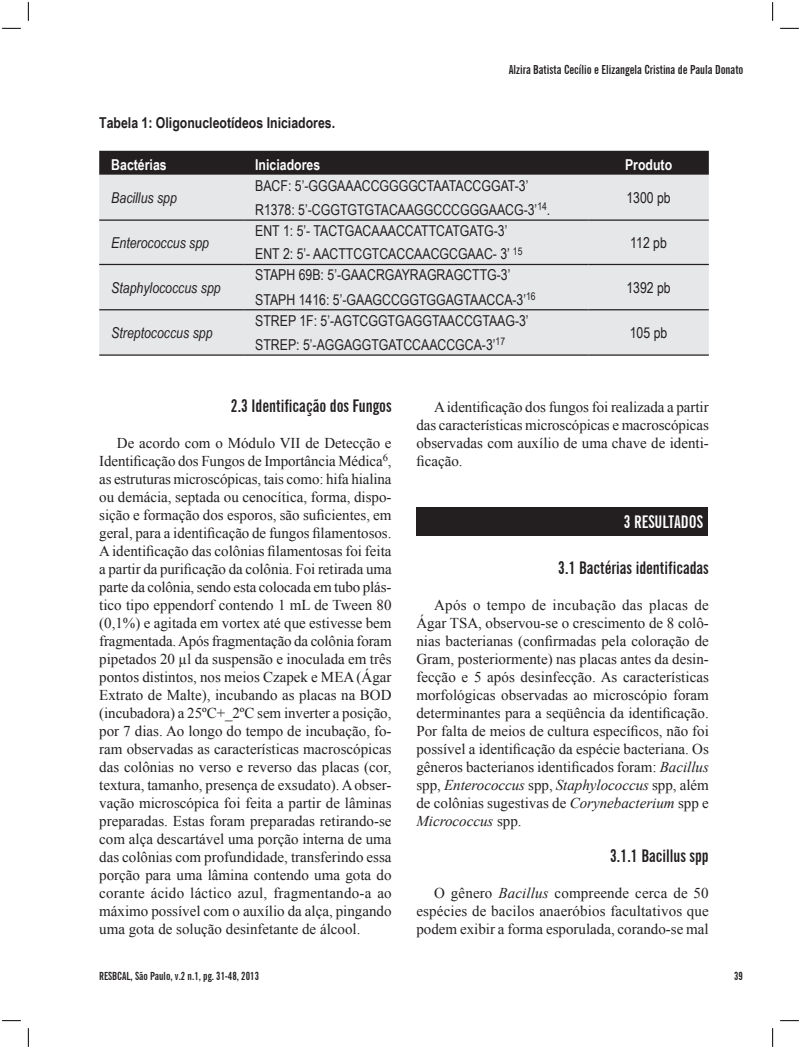
<style>
.page{position:relative;width:801px;height:1049px;background:#fff}
.page>*{position:absolute;margin:0;border:0;box-sizing:border-box;transform-origin:0 0}
.t1{font:700 extra-condensed 17.5px "News Gothic BT";color:#231f20}
.t2{font:700 extra-condensed 17.5px "News Gothic BT";color:#fff}
.t3{font:15px/18px "Times New Roman";color:#231f20;text-align:justify}
.t4{font:15px "Arial Narrow";color:#231f20}
.t5{font:italic 15px "Arial Narrow";color:#231f20}
.t6{font:700 15px "Arial Narrow";color:#231f20}
.t7{font:700 15px "Arial Narrow";color:#fff}
.t8{font:700 extra-condensed 12.5px "News Gothic BT";color:#231f20}
.t9{font:700 extra-condensed 11.25px "News Gothic BT";color:#231f20}
.s1{font-style:italic}
</style>
<div class="page">
<div style="left:416px;top:507px;width:292px;height:29px;background:#231f20"></div>
<div style="left:99px;top:151px;width:610px;height:24px;background:#231f20"></div>
<div style="left:99px;top:175px;width:610px;height:179px;background:#e6e7e9"></div>
<hr style="left:99px;top:219px;width:144px;height:2px;background:#231f20">
<hr style="left:99px;top:264px;width:144px;height:1px;background:#231f20">
<hr style="left:243px;top:219px;width:345px;height:2px;background:#231f20">
<hr style="left:588px;top:219px;width:121px;height:2px;background:#231f20">
<hr style="left:588px;top:264px;width:121px;height:1px;background:#231f20">
<hr style="left:243px;top:264px;width:345px;height:1px;background:#231f20">
<hr style="left:99px;top:309px;width:144px;height:1px;background:#231f20">
<hr style="left:99px;top:354px;width:144px;height:2px;background:#231f20">
<hr style="left:243px;top:309px;width:345px;height:1px;background:#231f20">
<hr style="left:588px;top:309px;width:121px;height:1px;background:#231f20">
<hr style="left:588px;top:354px;width:121px;height:2px;background:#231f20">
<hr style="left:243px;top:354px;width:345px;height:2px;background:#231f20">
<svg style="left:2px;top:28px;width:19px;height:1px"></svg>
<svg style="left:780px;top:28px;width:19px;height:1px"></svg>
<svg style="left:2px;top:1020px;width:19px;height:1px"></svg>
<svg style="left:780px;top:1020px;width:19px;height:1px"></svg>
<svg style="left:28px;top:2px;width:1px;height:19px"></svg>
<svg style="left:28px;top:1028px;width:1px;height:19px"></svg>
<svg style="left:772px;top:2px;width:1px;height:19px"></svg>
<svg style="left:772px;top:1028px;width:1px;height:19px"></svg>
<p class="t8" style="left:509px;top:62px;width:236px">Alzira Batista Cecílio e Elizangela Cristina de Paula Donato</p>
<p class="t6" style="left:99px;top:111px;width:237px">Tabela 1: Oligonucleotídeos Iniciadores.</p>
<p class="t7" style="left:111px;top:153px;width:57px">Bactérias</p>
<p class="t7" style="left:255px;top:153px;width:66px">Iniciadores</p>
<p class="t7" style="left:625px;top:153px;width:49px">Produto</p>
<p class="t5" style="left:111px;top:187px;width:67px">Bacillus spp</p>
<p class="t4" style="left:255px;top:174px;width:275px">BACF: 5’-GGGAAACCGGGGCTAATACCGGAT-3’</p>
<p class="t4" style="left:626px;top:187px;width:46px">1300 pb</p>
<p class="t4" style="left:255px;top:199px;width:297px">R1378: 5’-CGGTGTGTACAAGGCCCGGGAACG-3’<sup>14</sup>.</p>
<p class="t5" style="left:111px;top:232px;width:99px">Enterococcus spp</p>
<p class="t4" style="left:255px;top:220px;width:254px">ENT 1: 5’- TACTGACAAACCATTCATGATG-3’</p>
<p class="t4" style="left:255px;top:243px;width:269px">ENT 2: 5’- AACTTCGTCACCAACGCGAAC- 3’ <sup>15</sup></p>
<p class="t4" style="left:630px;top:231px;width:38px">112 pb</p>
<p class="t5" style="left:111px;top:277px;width:111px">Staphylococcus spp</p>
<p class="t4" style="left:255px;top:264px;width:257px">STAPH 69B: 5’-GAACRGAYRAGRAGCTTG-3’</p>
<p class="t4" style="left:255px;top:288px;width:282px">STAPH 1416: 5’-GAAGCCGGTGGAGTAACCA-3’<sup>16</sup></p>
<p class="t4" style="left:626px;top:276px;width:46px">1392 pb</p>
<p class="t5" style="left:111px;top:322px;width:103px">Streptococcus spp</p>
<p class="t4" style="left:255px;top:309px;width:275px">STREP 1F: 5’-AGTCGGTGAGGTAACCGTAAG-3’</p>
<p class="t4" style="left:255px;top:334px;width:251px">STREP: 5’-AGGAGGTGATCCAACCGCA-3’<sup>17</sup></p>
<p class="t4" style="left:630px;top:322px;width:39px">105 pb</p>
<p class="t1" style="left:231px;top:395px;width:162px">2.3 Identificação dos Fungos</p>
<p class="t3" style="left:99px;top:434px;width:294px;text-indent:18px">De acordo com o Módulo VII de Detecção e Identificação dos Fungos de Importância Médica<sup>6</sup>, as estruturas microscópicas, tais como: hifa hialina ou demácia, septada ou cenocítica, forma, dispo&shy;sição e formação dos esporos, são suficientes, em geral, para a identificação de fungos filamentosos.<br>A identificação das colônias filamentosas foi feita a partir da purificação da colônia. Foi retirada uma parte da colônia, sendo esta colocada em tubo plás&shy;tico tipo eppendorf contendo 1 mL de Tween 80 (0,1%) e agitada em vortex até que estivesse bem fragmentada. Após fragmentação da colônia foram pipetados 20 µl da suspensão e inoculada em três pontos distintos, nos meios Czapek e MEA (Ágar Extrato de Malte), incubando as placas na BOD (incubadora) a 25ºC+_2ºC sem inverter a posição, por 7 dias. Ao longo do tempo de incubação, fo&shy;ram observadas as características macroscópicas das colônias no verso e reverso das placas (cor, textura, tamanho, presença de exsudato). A obser&shy;vação microscópica foi feita a partir de lâminas preparadas. Estas foram preparadas retirando-se com alça descartável uma porção interna de uma das colônias com profundidade, transferindo essa porção para uma lâmina contendo uma gota do corante ácido láctico azul, fragmentando-a ao máximo possível com o auxílio da alça, pingando uma gota de solução desinfetante de álcool.</p>
<p class="t3" style="left:416px;top:398px;width:294px;text-indent:18px">A identificação dos fungos foi realizada a partir das características microscópicas e macroscópicas observadas com auxílio de uma chave de identi&shy;ficação.</p>
<p class="t2" style="left:624px;top:511px;width:73px">3 resultados</p>
<p class="t1" style="left:558px;top:557px;width:152px">3.1 Bactérias identificadas</p>
<p class="t3" style="left:416px;top:596px;width:294px;text-indent:18px">Após o tempo de incubação das placas de Ágar TSA, observou-se o crescimento de 8 colô&shy;nias bacterianas (confirmadas pela coloração de Gram, posteriormente) nas placas antes da desin&shy;fecção e 5 após desinfecção. As características morfológicas observadas ao microscópio foram determinantes para a seqüência da identificação.<br>Por falta de meios de cultura específicos, não foi possível a identificação da espécie bacteriana. Os gêneros bacterianos identificados foram: <span class="s1">Bacillus </span>spp, <span class="s1">Enterococcus</span> spp, <span class="s1">Staphylococcus</span> spp, além de colônias sugestivas de <span class="s1">Corynebacterium</span> spp e <span class="s1">Micrococcus</span> spp.</p>
<p class="t1" style="left:610px;top:845px;width:100px">3.1.1 Bacillus spp</p>
<p class="t3" style="left:416px;top:884px;width:294px;text-indent:18px">O gênero <span class="s1">Bacillus</span> compreende cerca de 50 espécies de bacilos anaeróbios facultativos que podem exibir a forma esporulada, corando-se mal</p>
<p class="t9" style="left:99px;top:969px;width:161px">RESBCAL, São Paulo, v.2 n.1, pg. 31-48, 2013</p>
<p class="t9" style="left:734px;top:969px;width:10px">39</p>
</div>
